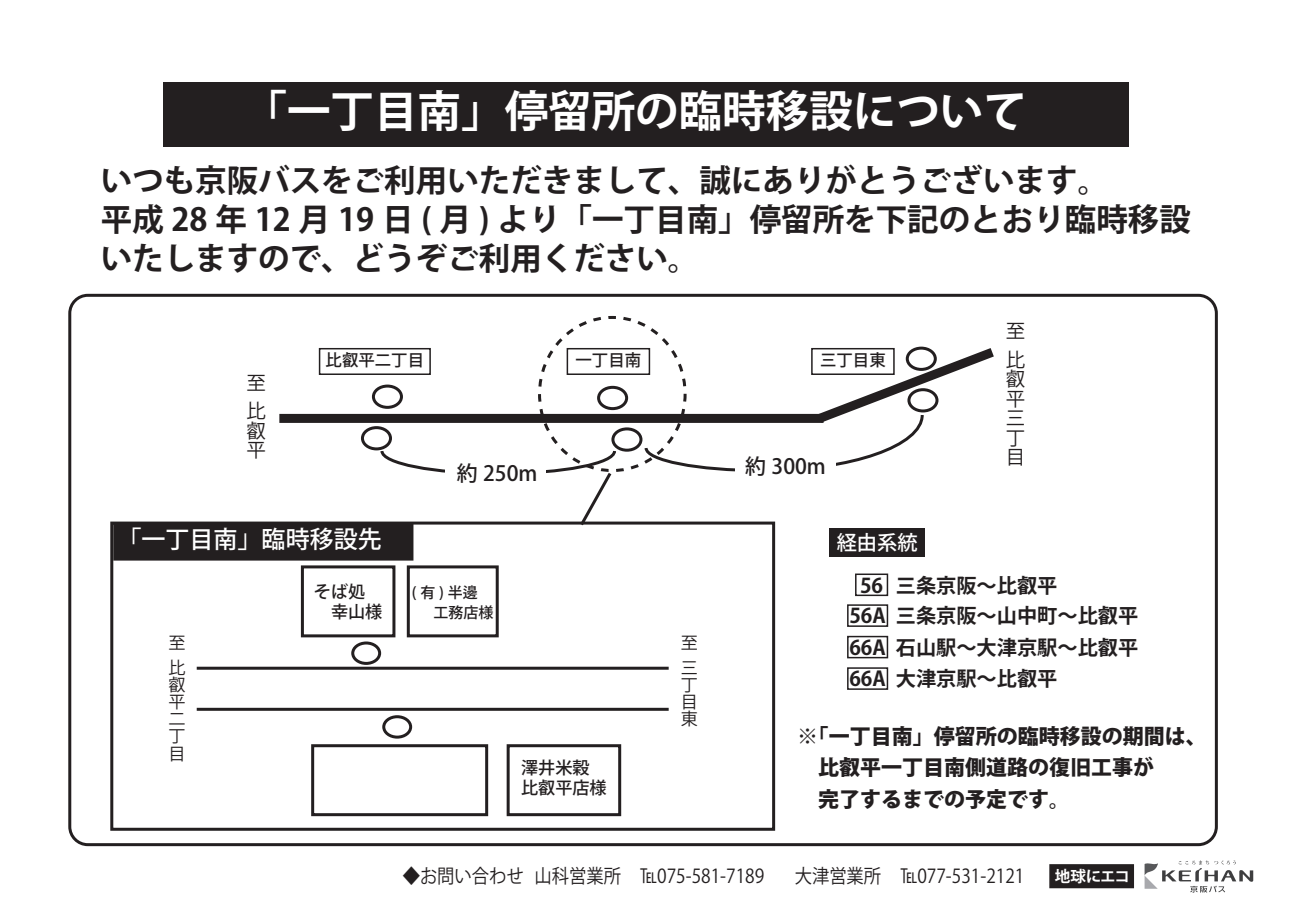
<style>
.page{position:relative;width:1289px;height:919px;background:#fff}
.page>*{position:absolute;margin:0;border:0;box-sizing:border-box;transform-origin:0 0}
.t1{font:700 43.5px "Koz Go Pr 6 N";color:#fff}
.t2{font:700 31.5px/39px "Koz Go Pr 6 N";color:#231f20}
.t3{font:500 24px "Koz Go Pr 6 N";color:#fff}
.t4{font:800 21px/31.5px "Koz Go Pr 6 N";color:#231f20}
.t5{font:500 21px "Koz Go Pr 6 N";color:#231f20}
.t6{font:700 20.25px/31.2px "Koz Go Pr 6 N";color:#231f20}
.t7{font:500 20.25px "Koz Go Pr 6 N";color:#fff}
.t8{font:19.5px/19.5px "Koz Go Pr 6 N";color:#231f20;text-align:justify}
.t9{font:19.2px "Koz Go Pro";color:#231f20;scale:.9 1}
.t10{font:500 17.1px/20.5px "Koz Go Pr 6 N";color:#231f20}
.t11{font:17.1px/17.1px "Koz Go Pr 6 N";color:#231f20}
.t12{font:500 16.35px "Koz Go Pr 6 N";color:#231f20}
.t13{font:700 15.6px "Koz Go Pro";letter-spacing:-.04em;color:#fff}
.t14{font:500 15px/20.5px "Koz Go Pr 6 N";color:#231f20}
</style>
<div class="page">
<div style="left:163px;top:82px;width:965px;height:64px;background:#231f20"></div>
<div style="left:1049px;top:864px;width:84px;height:24px;background:#231f20;border:2px solid #231f20"></div>
<svg style="left:1144px;top:860px;width:109px;height:32px"></svg>
<div style="left:279px;top:414px;width:544px;height:9px;background:#231f20"></div>
<div style="left:319px;top:348px;width:112px;height:27px;background:#fff;border:2px solid #231f20"></div>
<div style="left:566px;top:348px;width:84px;height:27px;background:#fff;border:2px solid #231f20"></div>
<div style="left:597px;top:386px;width:31px;height:24px;border:3px solid #231f20;border-radius:50%"></div>
<div style="left:611px;top:427px;width:31px;height:24px;border:3px solid #231f20;border-radius:50%"></div>
<div style="left:372px;top:384px;width:31px;height:25px;border:3px solid #231f20;border-radius:50%"></div>
<div style="left:361px;top:426px;width:31px;height:24px;border:3px solid #231f20;border-radius:50%"></div>
<hr style="left:197px;top:666px;width:471px;height:3px;background:#231f20">
<hr style="left:197px;top:707px;width:471px;height:3px;background:#231f20">
<div style="left:351px;top:641px;width:30px;height:24px;border:3px solid #231f20;border-radius:50%"></div>
<div style="left:382px;top:715px;width:30px;height:23px;border:3px solid #231f20;border-radius:50%"></div>
<div style="left:301px;top:565px;width:94px;height:72px;background:#fff;border:3px solid #231f20"></div>
<div style="left:407px;top:565px;width:91px;height:72px;background:#fff;border:3px solid #231f20"></div>
<div style="left:311px;top:744px;width:177px;height:72px;background:#fff;border:3px solid #231f20"></div>
<div style="left:506px;top:744px;width:115px;height:72px;background:#fff;border:3px solid #231f20"></div>
<svg style="left:643px;top:340px;width:351px;height:132px"></svg>
<div style="left:735px;top:455px;width:100px;height:24px;background:#fff"></div>
<div style="left:110px;top:521px;width:665px;height:309px;border:3px solid #231f20"></div>
<svg style="left:379px;top:448px;width:238px;height:80px"></svg>
<div style="left:68px;top:294px;width:1149px;height:552px;border:3px solid #231f20;border-radius:18px"></div>
<div style="left:113px;top:523px;width:300px;height:37px;background:#231f20"></div>
<div style="left:829px;top:528px;width:95px;height:28px;background:#231f20"></div>
<div style="left:855px;top:573px;width:33px;height:23px;border:2px solid #231f20"></div>
<div style="left:847px;top:604px;width:41px;height:23px;border:2px solid #231f20"></div>
<div style="left:847px;top:635px;width:41px;height:23px;border:2px solid #231f20"></div>
<div style="left:847px;top:667px;width:41px;height:22px;border:2px solid #231f20"></div>
<h1 class="t1" style="left:243px;top:87px;width:785px">「一丁目南」停留所の臨時移設について</h1>
<p class="t2" style="left:101px;top:161px;width:1091px">いつも京阪バスをご利用いただきまして、誠にありがとうございます。<br>平成 28 年 12 月 19 日 ( 月 ) より「一丁目南」停留所を下記のとおり臨時移設いたしますので、どうぞご利用ください。</p>
<p class="t8" style="left:246px;top:373px;width:20px">至</p>
<p class="t8" style="left:246px;top:402px;width:20px">比叡平</p>
<p class="t12" style="left:325px;top:351px;width:100px">比叡平二丁目</p>
<p class="t12" style="left:575px;top:351px;width:67px">一丁目南</p>
<p class="t12" style="left:820px;top:351px;width:67px">三丁目東</p>
<p class="t5" style="left:457px;top:461px;width:82px">約 250m</p>
<p class="t5" style="left:745px;top:454px;width:82px">約 300m</p>
<p class="t8" style="left:1005px;top:317px;width:20px;line-height:28.5px">至比</p>
<p class="t8" style="left:1005px;top:370px;width:20px">叡平三丁目</p>
<p class="t3" style="left:118px;top:525px;width:265px">「一丁目南」臨時移設先</p>
<p class="t7" style="left:836px;top:531px;width:82px">経由系統</p>
<p class="t6" style="left:849px;top:570px;width:290px;text-indent:11px">56 三条京阪～比叡平<br>56A 三条京阪～山中町～比叡平<br>66A 石山駅～大津京駅～比叡平<br>66A 大津京駅～比叡平</p>
<p class="t4" style="left:797px;top:720px;width:411px">※「一丁目南」停留所の臨時移設の期間は、　比叡平一丁目南側道路の復旧工事が<br>　完了するまでの予定です。</p>
<p class="t10" style="left:314px;top:581px;width:70px">そば処　幸山様</p>
<p class="t14" style="left:412px;top:582px;width:83px">(有)半邊　 工務店様</p>
<p class="t11" style="left:680px;top:630px;width:18px;line-height:25px">至三</p>
<p class="t11" style="left:680px;top:676px;width:18px">丁目東</p>
<p class="t11" style="left:168px;top:630px;width:18px;line-height:25px">至比</p>
<p class="t11" style="left:168px;top:676px;width:18px;text-align:justify">叡平二丁目</p>
<p class="t10" style="left:521px;top:757px;width:87px">澤井米穀比叡平店様</p>
<p class="t9" style="left:403px;top:863px;width:403px">◆お問い合わせ 山科営業所 ℡075-581-7189</p>
<p class="t9" style="left:794px;top:863px;width:257px">大津営業所 ℡077-531-2121</p>
<p class="t13" style="left:1054px;top:866px;width:77px">地球にエコ</p>
</div>
